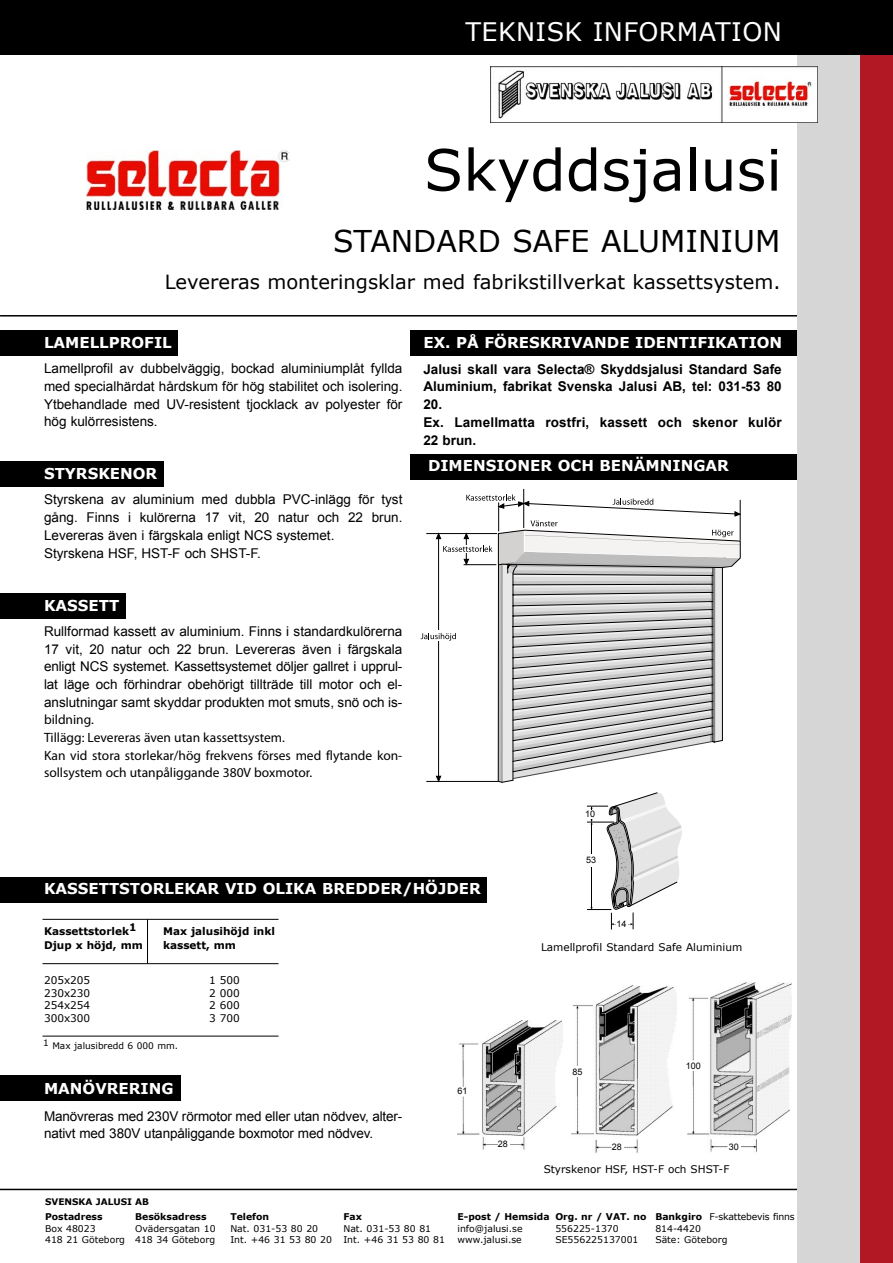
<style>
.page{position:relative;width:893px;height:1263px;background:#fff}
.page>*{position:absolute;margin:0;border:0;box-sizing:border-box;transform-origin:0 0}
.t1{font:57px "Verdana";color:#000}
.t2{font:30px "Verdana";color:#000}
.t3{font:25.5px "Verdana";letter-spacing:.015em;color:#fff}
.t4{font:19.5px "Verdana";color:#000}
.t5{font:700 15px "Verdana";color:#fff}
.löp{font:13.5px/17.7px "Arial";color:#000;text-align:justify}
.löp-2{font:700 13.5px/17.7px "Arial";color:#000;text-align:justify}
.t6{font:13.5px/17.7px "Trade Gothic";color:#000}
.t7{font:10.5px "Verdana";color:#000}
.t8{font:700 10.5px "Verdana";color:#000}
.t9{font:9.3px "Verdana";color:#000}
.t10{font:700 9.3px "Verdana";color:#000}
.t11{font:9px "Verdana";color:#000}
.t12{font:9px "Arial";color:#000}
.t13{font:700 9px "Verdana";color:#000}
.s1{font-family:"Trade Gothic"}
.s2{font-weight:400}
</style>
<div class="page">
<hr style="left:0;top:315px;width:850px;height:1px;background:#000">
<hr style="left:0;top:1189px;width:850px;height:1px;background:#000">
<div style="left:0;top:1075px;width:181px;height:26px;background:#000"></div>
<div style="left:410px;top:454px;width:391px;height:26px;background:#000"></div>
<div style="left:410px;top:330px;width:387px;height:26px;background:#000"></div>
<div style="left:0;top:877px;width:486px;height:26px;background:#000"></div>
<div style="left:0;top:593px;width:125px;height:26px;background:#000"></div>
<div style="left:0;top:462px;width:163px;height:25px;background:#000"></div>
<div style="left:0;top:330px;width:178px;height:26px;background:#000"></div>
<div style="left:860px;top:0;width:33px;height:1263px;background:#b21724"></div>
<div style="left:797px;top:0;width:63px;height:1263px;background:#d6d6d6"></div>
<svg style="left:587px;top:792px;width:95px;height:137px"></svg>
<img style="left:490px;top:67px;width:327px;height:56px">
<hr style="left:43px;top:919px;width:236px;height:1px;background:#000">
<hr style="left:147px;top:919px;width:1px;height:44px;background:#000">
<hr style="left:43px;top:963px;width:236px;height:1px;background:#000">
<hr style="left:43px;top:1036px;width:236px;height:1px;background:#000">
<img style="left:87px;top:150px;width:203px;height:60px">
<img style="left:687px;top:982px;width:105px;height:170px">
<img style="left:457px;top:1020px;width:105px;height:130px">
<img style="left:571px;top:985px;width:105px;height:168px">
<hr style="left:740px;top:500px;width:1px;height:41px;background:#000">
<hr style="left:523px;top:489px;width:1px;height:39px;background:#000">
<svg style="left:421px;top:494px;width:319px;height:288px"></svg>
<div style="left:0;top:0;width:893px;height:54px;background:#000"></div>
<div style="left:585px;top:810px;width:12px;height:9px;background:#fff"></div>
<div style="left:586px;top:856px;width:12px;height:9px;background:#fff"></div>
<div style="left:617px;top:920px;width:11px;height:9px;background:#fff"></div>
<div style="left:457px;top:1088px;width:12px;height:8px;background:#fff"></div>
<div style="left:498px;top:1141px;width:11px;height:8px;background:#fff"></div>
<div style="left:612px;top:1144px;width:11px;height:8px;background:#fff"></div>
<div style="left:572px;top:1068px;width:12px;height:8px;background:#fff"></div>
<div style="left:686px;top:1062px;width:17px;height:9px;background:#fff"></div>
<div style="left:729px;top:1143px;width:11px;height:9px;background:#fff"></div>
<p class="t3" style="left:465px;top:15px;width:318px">TEKNISK INFORMATION</p>
<p class="t1" style="left:424px;top:134px;width:359px">Skyddsjalusi</p>
<p class="t2" style="left:333px;top:222px;width:449px">STANDARD SAFE ALUMINIUM</p>
<p class="t4" style="left:165px;top:270px;width:617px">Levereras monteringsklar med fabrikstillverkat kassettsystem.</p>
<p class="t5" style="left:44px;top:333px;width:129px">LAMELLPROFIL</p>
<p class="löp" style="left:44px;top:360px;width:360px">Lamellprofil av dubbelväggig, bockad aluminiumplåt fyllda med specialhärdat hårdskum för hög stabilitet och isolering.<br>Ytbehandlade med UV-resistent tjocklack av polyester för hög kulörresistens.</p>
<p class="t5" style="left:44px;top:464px;width:115px">STYRSKENOR</p>
<p class="löp" style="left:44px;top:491px;width:360px">Styrskena av aluminium med dubbla PVC-inlägg för tyst gång. Finns i kulörerna 17 vit, 20 natur och 22 brun.<br>Levereras även i färgskala enligt NCS systemet.</p>
<p class="löp" style="left:44px;top:544px;width:218px">Styrskena HSF, HST-F och SHST-F.</p>
<p class="t5" style="left:44px;top:596px;width:77px">KASSETT</p>
<p class="löp" style="left:44px;top:622px;width:360px">Rullformad kassett av aluminium. Finns i standardkulörerna 17 vit, 20 natur och 22 brun. Levereras även i färgskala enligt NCS systemet. Kassettsystemet döljer gallret i upprul&shy;lat läge och förhindrar obehörigt tillträde till motor och el&shy;anslutningar samt skyddar produkten mot smuts, snö och is&shy;<span class="s1">bildning.</span></p>
<p class="t6" style="left:44px;top:729px;width:242px">Tillägg: Levereras även utan kassettsystem.</p>
<p class="t6" style="left:44px;top:747px;width:360px">Kan vid stora storlekar/hög frekvens förses med flytande kon&shy;sollsystem och utanpåliggande 380V boxmotor.</p>
<p class="t5" style="left:423px;top:333px;width:360px">EX. PÅ FÖRESKRIVANDE IDENTIFIKATION</p>
<p class="löp-2" style="left:423px;top:361px;width:360px">Jalusi skall vara Selecta® Skyddsjalusi Standard Safe Aluminium, fabrikat Svenska Jalusi AB, tel: 031-53 80<br>20.</p>
<p class="löp-2" style="left:423px;top:414px;width:360px">Ex. Lamellmatta rostfri, kassett och skenor kulör<br>22 brun.</p>
<p class="t5" style="left:428px;top:456px;width:302px">DIMENSIONER OCH BENÄMNINGAR</p>
<p class="t12" style="left:585px;top:808px;width:12px">10</p>
<p class="t12" style="left:586px;top:854px;width:12px">53</p>
<p class="t5" style="left:44px;top:879px;width:438px">KASSETTSTORLEKAR VID OLIKA BREDDER/HÖJDER</p>
<p class="t8" style="left:44px;top:924px;width:94px">Kassettstorlek1</p>
<p class="t8" style="left:163px;top:924px;width:113px">Max jalusihöjd inkl</p>
<p class="t8" style="left:44px;top:938px;width:100px">Djup x höjd, mm</p>
<p class="t8" style="left:163px;top:938px;width:75px">kassett, mm</p>
<p class="t7" style="left:44px;top:974px;width:48px">205x205</p>
<p class="t7" style="left:209px;top:974px;width:32px">1 500</p>
<p class="t7" style="left:44px;top:986px;width:48px">230x230</p>
<p class="t7" style="left:209px;top:986px;width:32px">2 000</p>
<p class="t7" style="left:44px;top:999px;width:48px">254x254</p>
<p class="t7" style="left:209px;top:999px;width:32px">2 600</p>
<p class="t7" style="left:44px;top:1011px;width:48px">300x300</p>
<p class="t7" style="left:209px;top:1011px;width:32px">3 700</p>
<p class="t11" style="left:43px;top:1040px;width:136px">1 Max jalusibredd 6 000 mm.</p>
<p class="t5" style="left:44px;top:1079px;width:131px">MANÖVRERING</p>
<p class="löp" style="left:44px;top:1108px;width:360px;line-height:16.5px">Manövreras med 230V rörmotor med eller utan nödvev, alter&shy;nativt med 380V utanpåliggande boxmotor med nödvev.</p>
<p class="t12" style="left:457px;top:1085px;width:12px">61</p>
<p class="t12" style="left:617px;top:918px;width:12px">14</p>
<p class="t7" style="left:541px;top:940px;width:203px">Lamellprofil Standard Safe Aluminium</p>
<p class="t12" style="left:572px;top:1065px;width:12px">85</p>
<p class="t12" style="left:498px;top:1138px;width:12px">28</p>
<p class="t12" style="left:612px;top:1141px;width:12px">28</p>
<p class="t12" style="left:686px;top:1060px;width:17px">100</p>
<p class="t12" style="left:729px;top:1141px;width:12px">30</p>
<p class="t7" style="left:544px;top:1163px;width:187px">Styrskenor HSF, HST-F och SHST-F</p>
<p class="t13" style="left:45px;top:1196px;width:106px">SVENSKA JALUSI AB</p>
<p class="t10" style="left:45px;top:1211px;width:59px">Postadress</p>
<p class="t10" style="left:135px;top:1211px;width:73px">Besöksadress</p>
<p class="t10" style="left:230px;top:1211px;width:40px">Telefon</p>
<p class="t10" style="left:343px;top:1211px;width:20px">Fax</p>
<p class="t10" style="left:458px;top:1211px;width:339px">E-post / Hemsida Org. nr / VAT. no Bankgiro <span class="s2">F-skattebevis finns</span></p>
<p class="t9" style="left:45px;top:1222px;width:52px">Box 48023</p>
<p class="t9" style="left:135px;top:1222px;width:82px">Ovädersgatan 10</p>
<p class="t9" style="left:230px;top:1222px;width:89px">Nat. 031-53 80 20</p>
<p class="t9" style="left:343px;top:1222px;width:89px">Nat. 031-53 80 81</p>
<p class="t9" style="left:458px;top:1222px;width:67px">info@jalusi.se</p>
<p class="t9" style="left:555px;top:1222px;width:65px">556225-1370</p>
<p class="t9" style="left:655px;top:1222px;width:47px">814-4420</p>
<p class="t9" style="left:45px;top:1233px;width:172px">418 21 Göteborg 418 34 Göteborg</p>
<p class="t9" style="left:230px;top:1233px;width:216px">Int. +46 31 53 80 20 Int. +46 31 53 80 81</p>
<p class="t9" style="left:458px;top:1233px;width:66px">www.jalusi.se</p>
<p class="t9" style="left:555px;top:1233px;width:85px">SE556225137001</p>
<p class="t9" style="left:655px;top:1233px;width:74px">Säte: Göteborg</p>
</div>
